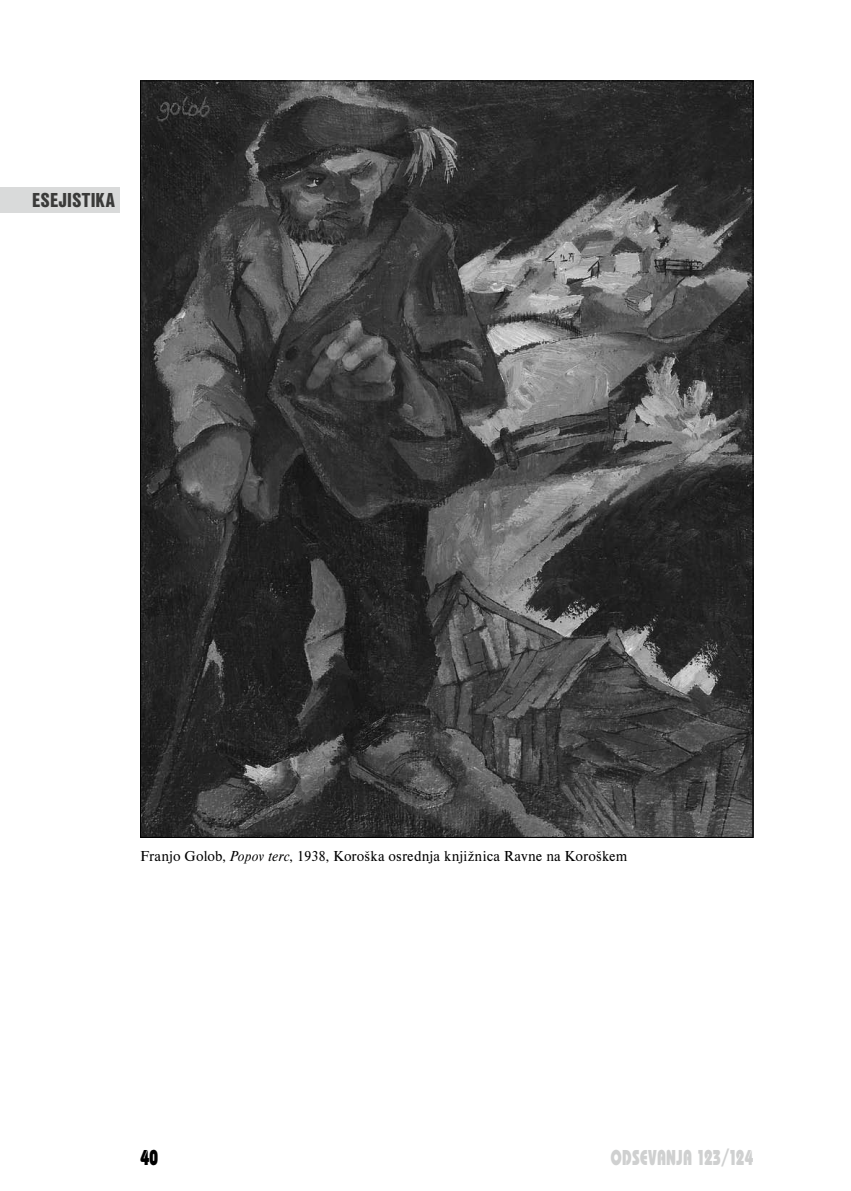
<style>
.page{position:relative;width:851px;height:1191px;background:#fff}
.page>*{position:absolute;margin:0;border:0;box-sizing:border-box;transform-origin:0 0}
.t1{font:22.5px "Bauhaus Itc PEE Heav";letter-spacing:.05em;color:#cfd0d0;scale:.67 1}
.t2{font:22.5px "Bauhaus Itc PEE Heav";color:#000;scale:.7 1}
.t3{font:21px "Nimbus San DEE Blac Cond";letter-spacing:.015em;color:#3a3a39}
.t4{font:15px "Nimbus Rom DEE";letter-spacing:.005em;color:#000}
.s1{font-style:italic}
</style>
<div class="page">
<div style="left:0;top:187px;width:119px;height:26px;background:#d9dada"></div>
<img style="left:142px;top:83px;width:609px;height:752px">
<h2 class="t3" style="left:32px;top:188px;width:84px">ESEJISTIKA</h2>
<p class="t4" style="left:140px;top:847px;width:488px">Franjo Golob, <span class="s1">Popov terc</span>, 1938, Koroška osrednja knjižnica Ravne na Koroškem</p>
<h1 class="t2" style="left:140px;top:1146px;width:27px">40</h1>
<h1 class="t1" style="left:611px;top:1146px;width:214px">ODSEVANJA 123/124</h1>
</div>
